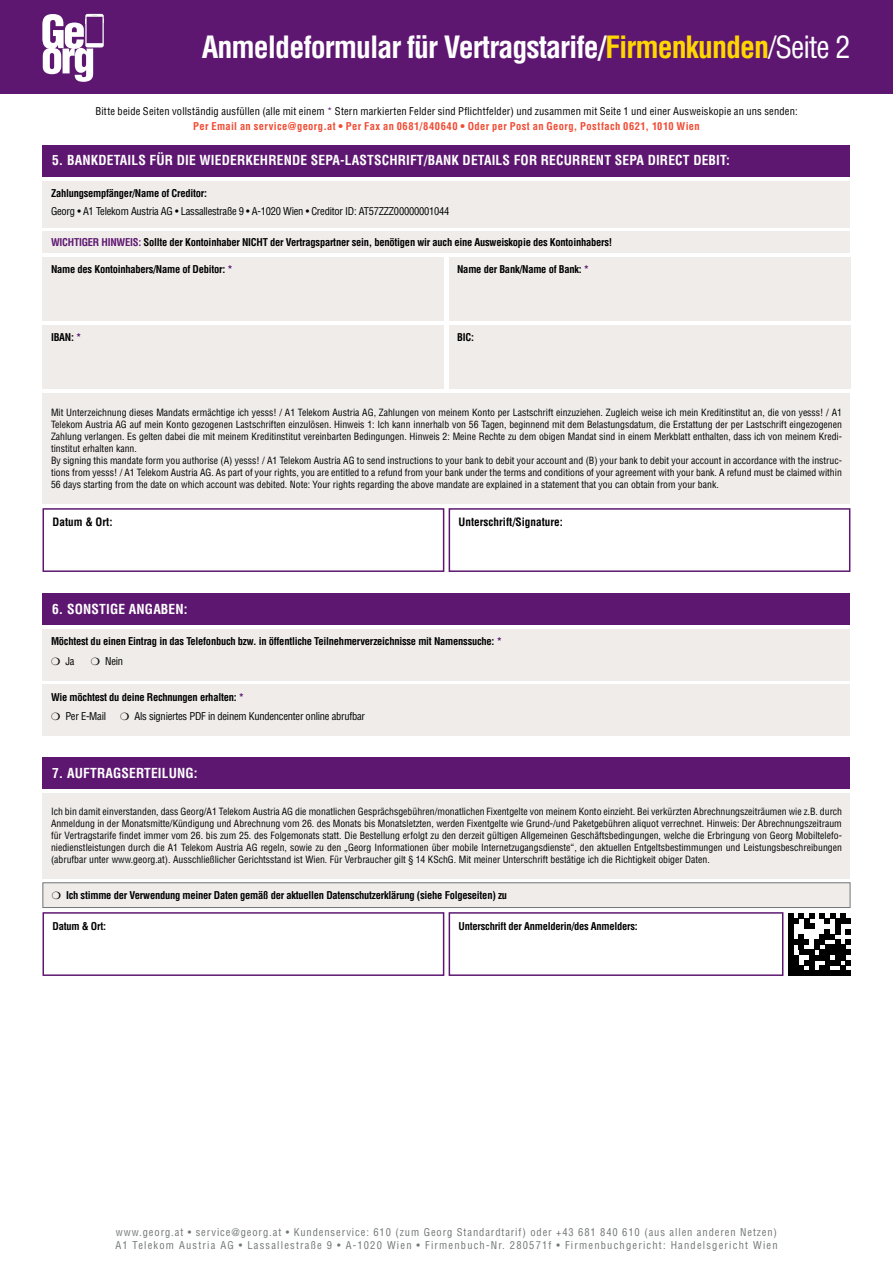
<style>
.page{position:relative;width:893px;height:1263px;background:#fff}
.page>*{position:absolute;margin:0;border:0;box-sizing:border-box;transform-origin:0 0}
.t1{font:700 condensed 30px "Helvetica LT Pro";letter-spacing:-.035em;color:#fff}
.Body_Text{font:700 condensed 13.5px "Helvetica LT Pro";letter-spacing:.01em;color:#fff}
.Body_Text-2{font:700 condensed 11.25px "Helvetica LT Pro";color:#000}
.Body_Text-3{font:700 condensed 10.5px "Helvetica LT Pro";letter-spacing:-.02em;color:#000}
.t2{font:condensed 10.5px/13.5px "Helvetica LT Pro";letter-spacing:.115em;color:#727676}
.Body_Text-4{font:condensed 10.5px "Helvetica LT Pro";letter-spacing:-.02em;color:#000}
.Body_Text-5{font:condensed 10.5px "Helvetica LT Pro";letter-spacing:.015em;color:#000}
.Body_Text-6{font:700 condensed 10.5px "Helvetica LT Pro";letter-spacing:.04em;color:#f04c34}
.Body_Text-7{font:condensed 9.75px/12px "Helvetica LT Pro";color:#000;text-align:justify}
.s1{color:#ffd600}
.s2{font-weight:400}
.s3{color:#5e1771}
</style>
<div class="page">
<div style="left:43px;top:593px;width:807px;height:32px;background:#5e1771"></div>
<div style="left:43px;top:629px;width:807px;height:51px;background:#efecea"></div>
<div style="left:43px;top:685px;width:807px;height:51px;background:#efecea"></div>
<div style="left:43px;top:757px;width:807px;height:32px;background:#5e1771"></div>
<div style="left:43px;top:793px;width:807px;height:85px;background:#efecea"></div>
<div style="left:449px;top:912px;width:334px;height:64px;border:2px solid #5e1771"></div>
<div style="left:43px;top:912px;width:401px;height:64px;border:2px solid #5e1771"></div>
<div style="left:788px;top:970px;width:63px;height:6px;background:#000"></div>
<svg style="left:788px;top:913px;width:63px;height:57px"></svg>
<div style="left:43px;top:883px;width:807px;height:24px;background:#efecea"></div>
<div style="left:43px;top:882px;width:807px;height:26px;border:1px solid #727676"></div>
<div style="left:43px;top:145px;width:807px;height:31px;background:#5e1771"></div>
<div style="left:449px;top:325px;width:401px;height:64px;background:#efecea"></div>
<div style="left:43px;top:325px;width:401px;height:64px;background:#efecea"></div>
<div style="left:43px;top:257px;width:401px;height:64px;background:#efecea"></div>
<div style="left:43px;top:393px;width:807px;height:111px;background:#efecea"></div>
<div style="left:449px;top:257px;width:401px;height:64px;background:#efecea"></div>
<div style="left:43px;top:232px;width:807px;height:21px;background:#efecea"></div>
<div style="left:43px;top:181px;width:807px;height:46px;background:#efecea"></div>
<div style="left:449px;top:508px;width:401px;height:64px;border:2px solid #5e1771"></div>
<div style="left:43px;top:508px;width:401px;height:64px;border:2px solid #5e1771"></div>
<div style="left:0;top:0;width:893px;height:94px;background:#5e1771"></div>
<svg style="left:42px;top:14px;width:62px;height:68px"></svg>
<p class="t1" style="left:202px;top:27px;width:650px">Anmeldeformular für Vertragstarife/<span class="s1">Firmenkunden</span><span class="s2">/Seite 2</span></p>
<p class="Body_Text-5" style="left:95px;top:105px;width:704px">Bitte beide Seiten vollständig ausfüllen (alle mit einem <span class="s3">*</span> Stern markierten Felder sind Pflichtfelder) und zusammen mit Seite 1 und einer Ausweiskopie an uns senden:</p>
<p class="Body_Text-6" style="left:193px;top:119px;width:508px">Per Email an service@georg.at • Per Fax an 0681/840640 • Oder per Post an Georg, Postfach 0621, 1010 Wien</p>
<p class="Body_Text" style="left:52px;top:151px;width:679px">5. BANKDETAILS FÜR DIE WIEDERKEHRENDE SEPA-LASTSCHRIFT/BANK DETAILS FOR RECURRENT SEPA DIRECT DEBIT:</p>
<p class="Body_Text-3" style="left:51px;top:186px;width:158px">Zahlungsempfänger/Name of Creditor:</p>
<p class="Body_Text-4" style="left:51px;top:204px;width:400px">Georg • A1 Telekom Austria AG • Lassallestraße 9 • A-1020 Wien • Creditor ID: AT57ZZZ00000001044</p>
<p class="Body_Text-3" style="left:51px;top:201px;width:563px">WICHTIGER HINWEIS: Sollte der Kontoinhaber NICHT der Vertragspartner sein, benötigen wir auch eine Ausweiskopie des Kontoinhabers!</p>
<p class="Body_Text-3" style="left:51px;top:235px;width:563px"><span class="s3">WICHTIGER HINWEIS:</span> Sollte der Kontoinhaber NICHT der Vertragspartner sein, benötigen wir auch eine Ausweiskopie des Kontoinhabers!</p>
<p class="Body_Text-3" style="left:51px;top:262px;width:183px">Name des Kontoinhabers/Name of Debitor: <span class="s3">*</span></p>
<p class="Body_Text-3" style="left:457px;top:262px;width:134px">Name der Bank/Name of Bank: <span class="s3">*</span></p>
<p class="Body_Text-3" style="left:51px;top:330px;width:32px">IBAN: <span class="s3">*</span></p>
<p class="Body_Text-3" style="left:457px;top:330px;width:18px">BIC:</p>
<p class="Body_Text-7" style="left:51px;top:406px;width:792px">Mit Unterzeichnung dieses Mandats ermächtige ich yesss! / A1 Telekom Austria AG, Zahlungen von meinem Konto per Lastschrift einzuziehen. Zugleich weise ich mein Kreditinstitut an, die von yesss! / A1<br>Telekom Austria AG auf mein Konto gezogenen Lastschriften einzulösen. Hinweis 1: Ich kann innerhalb von 56 Tagen, beginnend mit dem Belastungsdatum, die Erstattung der per Lastschrift eingezogenen Zahlung verlangen. Es gelten dabei die mit meinem Kreditinstitut vereinbarten Bedingungen. Hinweis 2: Meine Rechte zu dem obigen Mandat sind in einem Merkblatt enthalten, dass ich von meinem Kredi&shy;tinstitut erhalten kann.</p>
<p class="Body_Text-7" style="left:51px;top:454px;width:792px">By signing this mandate form you authorise (A) yesss! / A1 Telekom Austria AG to send instructions to your bank to debit your account and (B) your bank to debit your account in accordance with the instruc&shy;tions from yesss! / A1 Telekom Austria AG. As part of your rights, you are entitled to a refund from your bank under the terms and conditions of your agreement with your bank. A refund must be claimed within 56 days starting from the date on which account was debited. Note: Your rights regarding the above mandate are explained in a statement that you can obtain from your bank.</p>
<p class="Body_Text-2" style="left:53px;top:515px;width:62px">Datum &amp; Ort:</p>
<p class="Body_Text-2" style="left:459px;top:515px;width:106px">Unterschrift/Signature:</p>
<p class="Body_Text" style="left:52px;top:600px;width:137px">6. SONSTIGE ANGABEN:</p>
<p class="Body_Text-3" style="left:51px;top:635px;width:452px">Möchtest du einen Eintrag in das Telefonbuch bzw. in öffentliche Teilnehmerverzeichnisse mit Namenssuche: <span class="s3">*</span></p>
<p class="Body_Text-4" style="left:51px;top:654px;width:25px">❍ Ja</p>
<p class="Body_Text-4" style="left:91px;top:654px;width:34px">❍ Nein</p>
<p class="Body_Text-3" style="left:51px;top:690px;width:195px">Wie möchtest du deine Rechnungen erhalten: <span class="s3">*</span></p>
<p class="Body_Text-4" style="left:51px;top:710px;width:57px">❍ Per E-Mail</p>
<p class="Body_Text-4" style="left:120px;top:710px;width:246px">❍ Als signiertes PDF in deinem Kundencenter online abrufbar</p>
<p class="Body_Text" style="left:52px;top:764px;width:147px">7. AUFTRAGSERTEILUNG:</p>
<p class="Body_Text-7" style="left:51px;top:805px;width:792px">Ich bin damit einverstanden, dass Georg/A1 Telekom Austria AG die monatlichen Gesprächsgebühren/monatlichen Fixentgelte von meinem Konto einzieht. Bei verkürzten Abrechnungszeiträumen wie z.B. durch Anmeldung in der Monatsmitte/Kündigung und Abrechnung vom 26. des Monats bis Monatsletzten, werden Fixentgelte wie Grund-/und Paketgebühren aliquot verrechnet. Hinweis: Der Abrechnungszeitraum für Vertragstarife findet immer vom 26. bis zum 25. des Folgemonats statt. Die Bestellung erfolgt zu den derzeit gültigen Allgemeinen Geschäftsbedingungen, welche die Erbringung von Georg Mobiltelefo&shy;niedienstleistungen durch die A1 Telekom Austria AG regeln, sowie zu den „Georg Informationen über mobile Internetzugangsdienste“, den aktuellen Entgeltsbestimmungen und Leistungsbeschreibungen (abrufbar unter www.georg.at). Ausschließlicher Gerichtsstand ist Wien. Für Verbraucher gilt § 14 KSchG. Mit meiner Unterschrift bestätige ich die Richtigkeit obiger Daten.</p>
<p class="Body_Text-3" style="left:52px;top:888px;width:457px">❍ Ich stimme der Verwendung meiner Daten gemäß der aktuellen Datenschutzerklärung (siehe Folgeseiten) zu</p>
<p class="Body_Text-3" style="left:53px;top:919px;width:55px">Datum &amp; Ort:</p>
<p class="Body_Text-3" style="left:459px;top:919px;width:181px">Unterschrift der Anmelderin/des Anmelders:</p>
<p class="t2" style="left:115px;top:1225px;width:664px">www.georg.at • service@georg.at • Kundenservice: 610 (zum Georg Standardtarif) oder +43 681 840 610 (aus allen anderen Netzen)<br>A1 Telekom Austria AG • Lassallestraße 9 • A-1020 Wien • Firmenbuch-Nr. 280571f • Firmenbuchgericht: Handelsgericht Wien</p>
</div>
